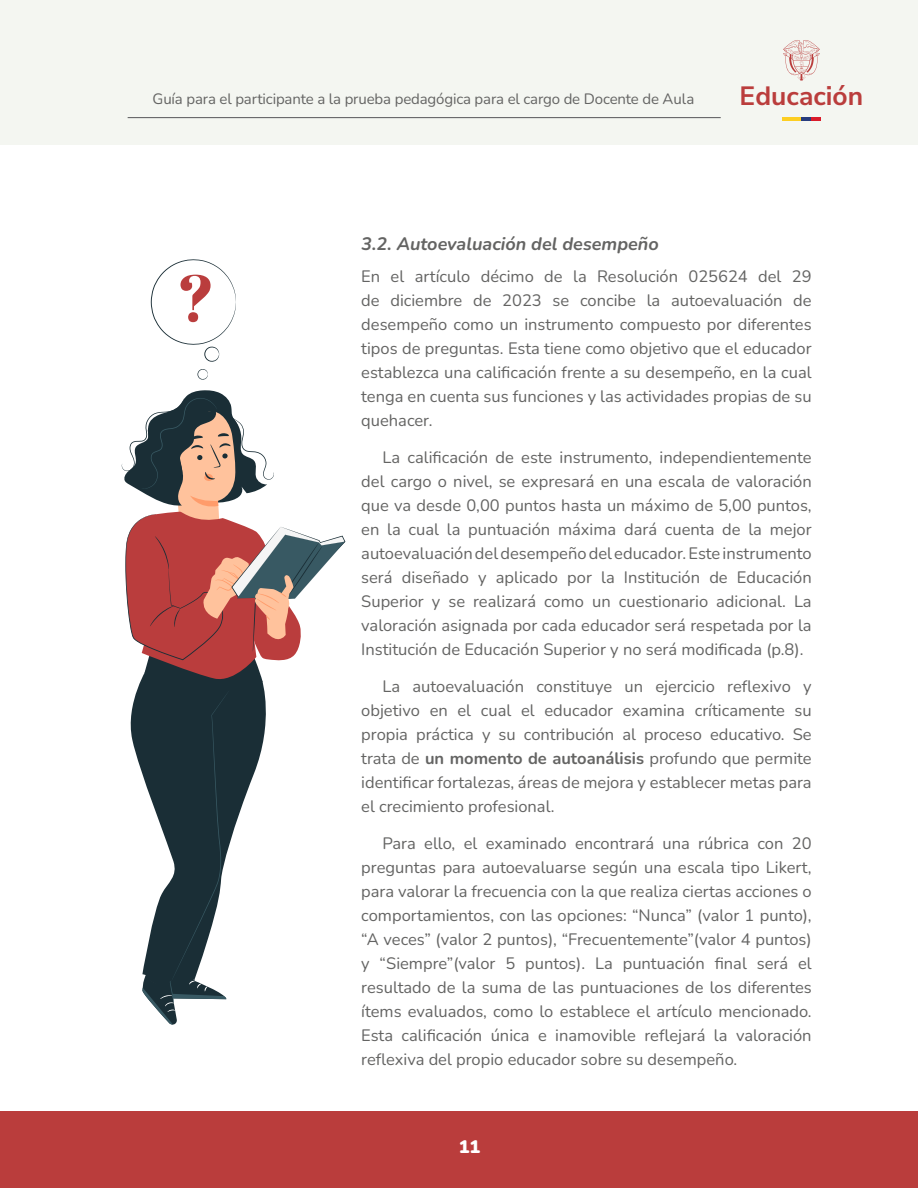
<style>
.page{position:relative;width:918px;height:1188px;background:#fff}
.page>*{position:absolute;margin:0;border:0;box-sizing:border-box;transform-origin:0 0}
.t1{font:200 26.4px "Nunito Sans 12 pt";color:#ba3d3c}
.Subtitulo2{font:italic 700 18px "Nunito";color:#646463}
.t2{font:900 18px "Nunito";color:#fff}
.CTxT{font:16.5px/24px "Nunito";color:#646463;text-align:justify}
.CTxT_párrafo_1{font:16.5px/24px "Nunito";color:#646463;text-align:justify}
.t3{font:15px "Nunito";letter-spacing:-.01em;color:#646463}
.s1{font-weight:700}
</style>
<div class="page">
<div style="left:0;top:0;width:918px;height:145px;background:#f4f6f1"></div>
<div style="left:0;top:1112px;width:918px;height:76px;background:#ba3d3c"></div>
<hr style="left:128px;top:117px;width:593px;height:1px;background:#565659">
<svg style="left:783px;top:40px;width:37px;height:41px"></svg>
<hr style="left:782px;top:118px;width:19px;height:3px;background:#fdce22">
<svg style="left:801px;top:118px;width:19px;height:3px"></svg>
<svg style="left:151px;top:259px;width:85px;height:103px"></svg>
<svg style="left:197px;top:369px;width:11px;height:11px"></svg>
<svg style="left:122px;top:390px;width:223px;height:635px"></svg>
<p class="t3" style="left:153px;top:89px;width:543px">Guía para el participante a la prueba pedagógica para el cargo de Docente de Aula</p>
<h1 class="t1" style="left:740px;top:78px;width:125px">Educación</h1>
<p class="Subtitulo2" style="left:361px;top:231px;width:299px">3.2. Autoevaluación del desempeño</p>
<p class="CTxT_párrafo_1" style="left:361px;top:264px;width:452px">En el artículo décimo de la Resolución 025624 del 29 de diciembre de 2023 se concibe la autoevaluación de desempeño como un instrumento compuesto por diferentes tipos de preguntas. Esta tiene como objetivo que el educador establezca una calificación frente a su desempeño, en la cual tenga en cuenta sus funciones y las actividades propias de su quehacer.</p>
<p class="CTxT" style="left:361px;top:445px;width:452px;text-indent:21px">La calificación de este instrumento, independientemente del cargo o nivel, se expresará en una escala de valoración que va desde 0,00 puntos hasta un máximo de 5,00 puntos, en la cual la puntuación máxima dará cuenta de la mejor autoevaluación del desempeño del educador. Este instrumento será diseñado y aplicado por la Institución de Educación Superior y se realizará como un cuestionario adicional. La valoración asignada por cada educador será respetada por la Institución de Educación Superior y no será modificada (p.8).</p>
<p class="CTxT" style="left:361px;top:674px;width:452px;text-indent:21px">La autoevaluación constituye un ejercicio reflexivo y objetivo en el cual el educador examina críticamente su propia práctica y su contribución al proceso educativo. Se trata de <span class="s1">un momento de autoanálisis</span> profundo que permite identificar fortalezas, áreas de mejora y establecer metas para el crecimiento profesional.</p>
<p class="CTxT" style="left:361px;top:830px;width:452px;text-indent:21px">Para ello, el examinado encontrará una rúbrica con 20 preguntas para autoevaluarse según una escala tipo Likert, para valorar la frecuencia con la que realiza ciertas acciones o comportamientos, con las opciones: “Nunca” (valor 1 punto), “A veces” (valor 2 puntos), “Frecuentemente”(valor 4 puntos) y “Siempre”(valor 5 puntos). La puntuación final será el resultado de la suma de las puntuaciones de los diferentes ítems evaluados, como lo establece el artículo mencionado.<br>Esta calificación única e inamovible reflejará la valoración reflexiva del propio educador sobre su desempeño.</p>
<p class="t2" style="left:459px;top:1134px;width:23px">11</p>
</div>
